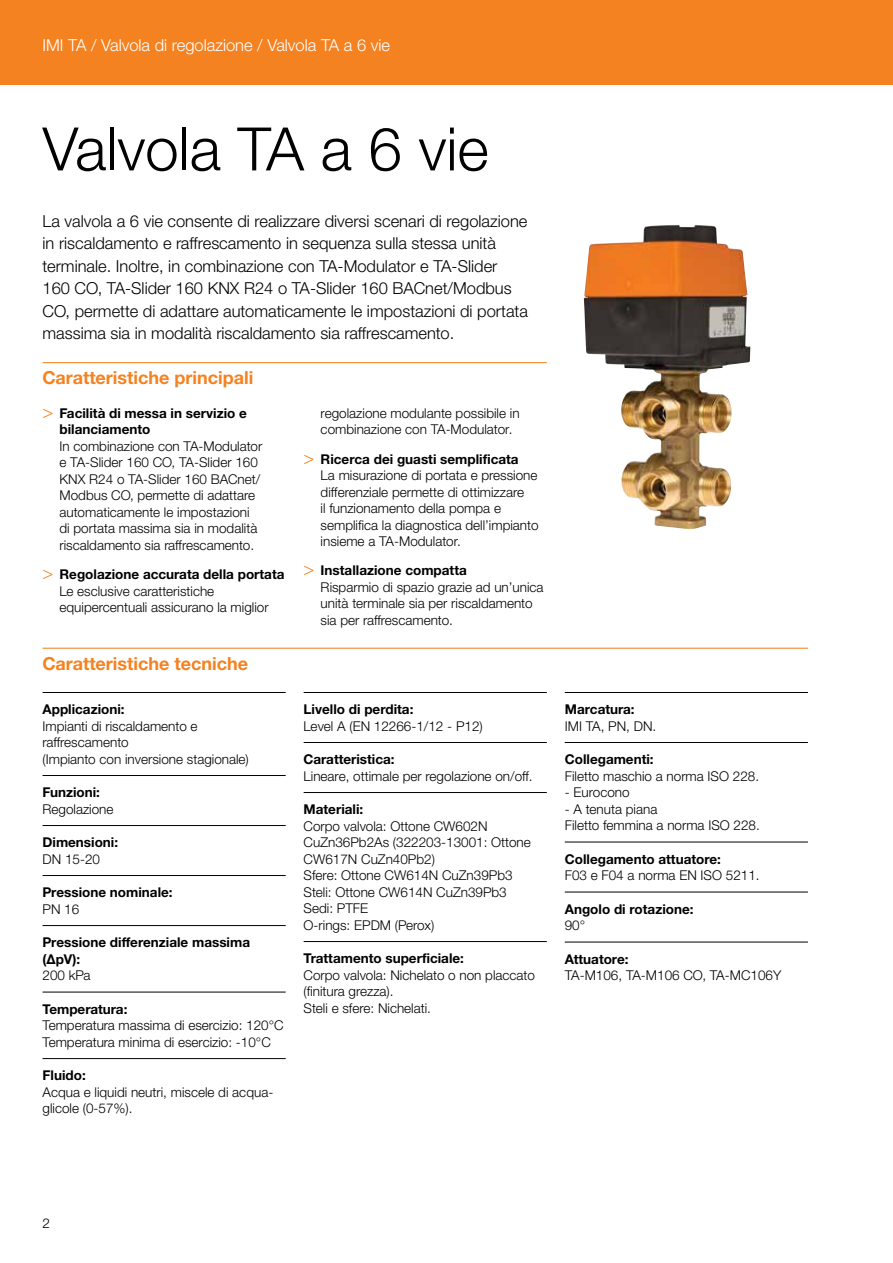
<style>
.page{position:relative;width:893px;height:1263px;background:#fff}
.page>*{position:absolute;margin:0;border:0;box-sizing:border-box;transform-origin:0 0}
.t1{font:300 60px "Helvetica Neue LTW1 G";color:#000}
.t2{font:700 18px "Helvetica Neue LTW1 G";color:#f58220}
.t3{font:300 16.5px/22.5px "Helvetica Neue LTW1 G";color:#000}
.t4{font:300 16.5px "Helvetica Neue LTW1 G";color:#fff}
.t5{font:300 13.5px/16.5px "Helvetica Neue LTW1 G";color:#000}
.t6{font:700 13.5px/16.5px "Helvetica Neue LTW1 G";color:#000}
.s1{font-family:"Helvetica Neue LT Std";font-weight:300;font-size:18px;color:#f58220}
.s2{font-family:"Helvetica Neue LT Std";font-size:18px;color:#f58220}
.s3{font-weight:700}
</style>
<div class="page">
<div style="left:0;top:0;width:893px;height:85px;background:#f58220"></div>
<hr style="left:43px;top:362px;width:504px;height:1px;background:#f58220">
<hr style="left:43px;top:648px;width:765px;height:1px;background:#f58220">
<hr style="left:43px;top:692px;width:243px;height:1px;background:#000">
<hr style="left:43px;top:775px;width:243px;height:1px;background:#000">
<hr style="left:43px;top:825px;width:243px;height:1px;background:#000">
<hr style="left:43px;top:875px;width:243px;height:1px;background:#000">
<hr style="left:43px;top:925px;width:243px;height:1px;background:#000">
<hr style="left:43px;top:992px;width:243px;height:1px;background:#000">
<hr style="left:43px;top:1058px;width:243px;height:1px;background:#000">
<hr style="left:304px;top:692px;width:243px;height:1px;background:#000">
<hr style="left:304px;top:742px;width:243px;height:1px;background:#000">
<hr style="left:304px;top:792px;width:243px;height:1px;background:#000">
<hr style="left:304px;top:941px;width:243px;height:1px;background:#000">
<hr style="left:565px;top:692px;width:243px;height:1px;background:#000">
<hr style="left:565px;top:742px;width:243px;height:1px;background:#000">
<hr style="left:565px;top:842px;width:243px;height:1px;background:#000">
<hr style="left:565px;top:892px;width:243px;height:1px;background:#000">
<hr style="left:565px;top:942px;width:243px;height:1px;background:#000">
<img style="left:584px;top:225px;width:135px;height:304px">
<p class="t4" style="left:43px;top:35px;width:349px">IMI TA / Valvola di regolazione / Valvola TA a 6 vie</p>
<h1 class="t1" style="left:43px;top:112px;width:448px">Valvola TA a 6 vie</h1>
<p class="t3" style="left:43px;top:210px;width:487px">La valvola a 6 vie consente di realizzare diversi scenari di regolazione in riscaldamento e raffrescamento in sequenza sulla stessa unità terminale. Inoltre, in combinazione con TA-Modulator e TA-Slider 160 CO, TA-Slider 160 KNX R24 o TA-Slider 160 BACnet/Modbus CO, permette di adattare automaticamente le impostazioni di portata massima sia in modalità riscaldamento sia raffrescamento.</p>
<h2 class="t2" style="left:43px;top:367px;width:212px">Caratteristiche principali</h2>
<p class="t6" style="left:60px;top:405px;width:189px;text-indent:-17px"><span class="s1">&gt;</span> Facilità di messa in servizio e bilanciamento</p>
<p class="t5" style="left:60px;top:438px;width:204px">In combinazione con TA-Modulator e TA-Slider 160 CO, TA-Slider 160<br>KNX R24 o TA-Slider 160 BACnet/ Modbus CO, permette di adattare automaticamente le impostazioni di portata massima sia in modalità riscaldamento sia raffrescamento.</p>
<p class="t5" style="left:60px;top:566px;width:227px;text-indent:-17px"><span class="s2">&gt;</span> <span class="s3">Regolazione accurata della portata<br></span>Le esclusive caratteristiche equipercentuali assicurano la miglior</p>
<p class="t5" style="left:321px;top:405px;width:200px">regolazione modulante possibile in combinazione con TA-Modulator.</p>
<p class="t5" style="left:321px;top:451px;width:219px;text-indent:-17px"><span class="s2">&gt;</span> <span class="s3">Ricerca dei guasti semplificata<br></span>La misurazione di portata e pressione differenziale permette di ottimizzare<br>il funzionamento della pompa e semplifica la diagnostica dell’impianto insieme a TA-Modulator.</p>
<p class="t5" style="left:321px;top:562px;width:224px;text-indent:-17px"><span class="s2">&gt;</span> <span class="s3">Installazione compatta<br></span>Risparmio di spazio grazie ad un’unica unità terminale sia per riscaldamento sia per raffrescamento.</p>
<h2 class="t2" style="left:43px;top:652px;width:207px">Caratteristiche tecniche</h2>
<p class="t6" style="left:43px;top:701px;width:84px">Applicazioni:</p>
<p class="t5" style="left:43px;top:717px;width:208px">Impianti di riscaldamento e raffrescamento<br>(Impianto con inversione stagionale)</p>
<p class="t6" style="left:43px;top:784px;width:59px">Funzioni:</p>
<p class="t5" style="left:43px;top:800px;width:73px">Regolazione</p>
<p class="t6" style="left:43px;top:834px;width:77px">Dimensioni:</p>
<p class="t5" style="left:43px;top:850px;width:59px">DN 15-20</p>
<p class="t6" style="left:43px;top:884px;width:132px">Pressione nominale:</p>
<p class="t5" style="left:43px;top:900px;width:38px">PN 16</p>
<p class="t6" style="left:43px;top:934px;width:209px">Pressione differenziale massima (ΔpV):</p>
<p class="t5" style="left:43px;top:967px;width:50px">200 kPa</p>
<p class="t6" style="left:43px;top:1000px;width:86px">Temperatura:</p>
<p class="t5" style="left:43px;top:1017px;width:243px">Temperatura massima di esercizio: 120°C<br>Temperatura minima di esercizio: -10°C</p>
<p class="t6" style="left:43px;top:1067px;width:45px">Fluido:</p>
<p class="t5" style="left:43px;top:1083px;width:232px">Acqua e liquidi neutri, miscele di acqua&shy;glicole (0-57%).</p>
<p class="t6" style="left:304px;top:701px;width:111px">Livello di perdita:</p>
<p class="t5" style="left:304px;top:717px;width:181px">Level A (EN 12266-1/12 - P12)</p>
<p class="t6" style="left:304px;top:751px;width:93px">Caratteristica:</p>
<p class="t5" style="left:304px;top:767px;width:231px">Lineare, ottimale per regolazione on/off.</p>
<p class="t6" style="left:304px;top:801px;width:61px">Materiali:</p>
<p class="t5" style="left:304px;top:817px;width:229px">Corpo valvola: Ottone CW602N<br>CuZn36Pb2As (322203-13001: Ottone<br>CW617N CuZn40Pb2)<br>Sfere: Ottone CW614N CuZn39Pb3<br>Steli: Ottone CW614N CuZn39Pb3<br>Sedi: PTFE<br>O-rings: EPDM (Perox)</p>
<p class="t6" style="left:304px;top:950px;width:162px">Trattamento superficiale:</p>
<p class="t5" style="left:304px;top:966px;width:233px">Corpo valvola: Nichelato o non placcato (finitura grezza).<br>Steli e sfere: Nichelati.</p>
<p class="t6" style="left:565px;top:701px;width:71px">Marcatura:</p>
<p class="t5" style="left:565px;top:717px;width:93px">IMI TA, PN, DN.</p>
<p class="t6" style="left:565px;top:751px;width:90px">Collegamenti:</p>
<p class="t5" style="left:565px;top:767px;width:196px">Filetto maschio a norma ISO 228.</p>
<p class="t5" style="left:565px;top:784px;width:66px">- Eurocono</p>
<p class="t5" style="left:565px;top:800px;width:197px">- A tenuta piana<br>Filetto femmina a norma ISO 228.</p>
<p class="t6" style="left:565px;top:850px;width:158px">Collegamento attuatore:</p>
<p class="t5" style="left:565px;top:867px;width:196px">F03 e F04 a norma EN ISO 5211.</p>
<p class="t6" style="left:565px;top:900px;width:130px">Angolo di rotazione:</p>
<p class="t5" style="left:565px;top:917px;width:22px">90°</p>
<p class="t6" style="left:565px;top:950px;width:65px">Attuatore:</p>
<p class="t5" style="left:565px;top:967px;width:218px">TA-M106, TA-M106 CO, TA-MC106Y</p>
<p class="t5" style="left:43px;top:1215px;width:9px">2</p>
</div>
